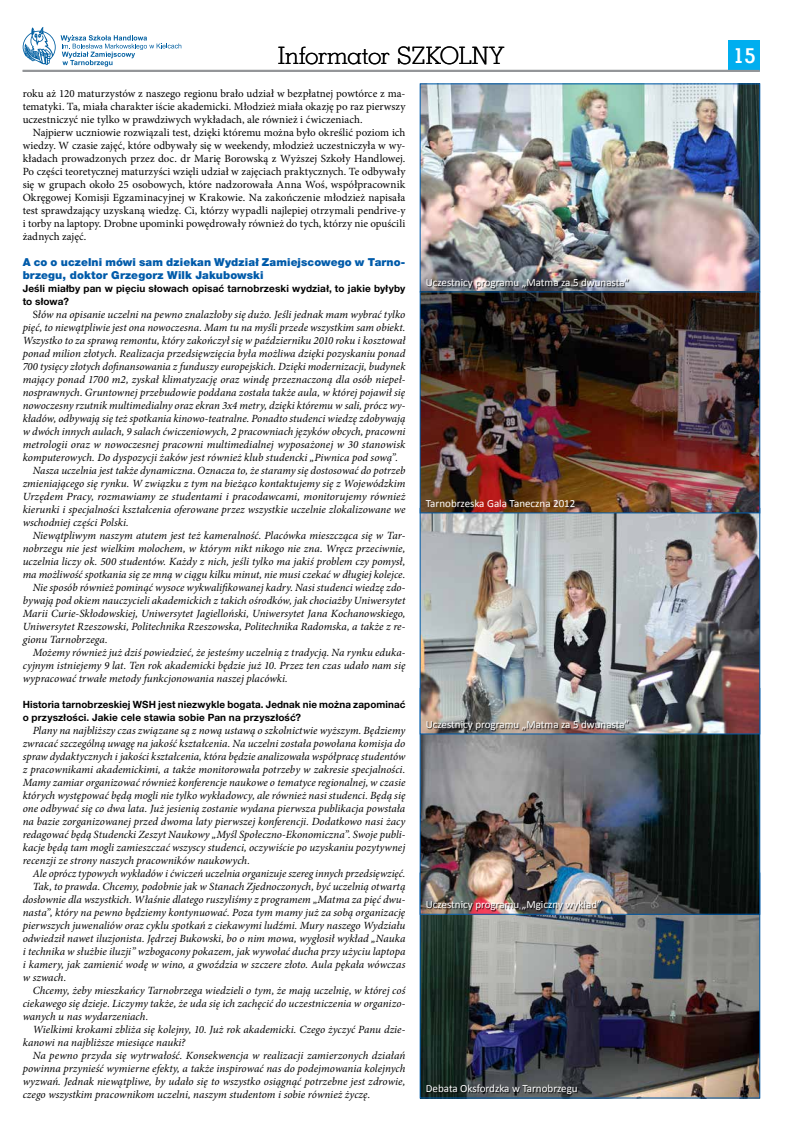
<style>
.page{position:relative;width:808px;height:1134px;background:#fff}
.page>*{position:absolute;margin:0;border:0;box-sizing:border-box;transform-origin:0 0}
.t1{font:24px "Geo Slab 703 Lt EU";letter-spacing:-.02em;color:#000}
.t2{font:21px "Geo Slab 703 Bd EU";color:#fff}
.t3{font:italic 11px/13px "Minion Pro";color:#000;text-align:justify}
.t4{font:11px/13px "Minion Pro";letter-spacing:.005em;color:#000;text-align:justify}
.t5{font:11px "Calibri";color:#fff}
.t6{font:900 11px/13px "Helvetica Neue LT Pro";letter-spacing:.01em;color:#005baa}
.t7{font:700 10px/13px "Helvetica Neue LT Pro";letter-spacing:.01em;color:#000}
.s1{font-style:normal}
</style>
<div class="page">
<div style="left:729px;top:40px;width:31px;height:30px;background:#00aeef"></div>
<hr style="left:23px;top:70px;width:737px;height:2px;background:#939598">
<svg style="left:23px;top:27px;width:158px;height:40px"></svg>
<img style="left:422px;top:915px;width:336px;height:181px">
<img style="left:422px;top:734px;width:336px;height:179px">
<img style="left:422px;top:513px;width:336px;height:219px">
<div style="left:420px;top:508px;width:340px;height:226px;border:1px solid #005baa"></div>
<img style="left:422px;top:85px;width:336px;height:426px">
<div style="left:420px;top:83px;width:340px;height:209px;border:1px solid #005baa"></div>
<div style="left:420px;top:291px;width:340px;height:222px;border:1px solid #005baa"></div>
<div style="left:427px;top:279px;width:203px;height:10px;background:#000;opacity:.75"></div>
<div style="left:427px;top:721px;width:203px;height:10px;background:#000;opacity:.75"></div>
<div style="left:427px;top:901px;width:175px;height:10px;background:#000;opacity:.75"></div>
<div style="left:427px;top:1085px;width:151px;height:10px;background:#000;opacity:.75"></div>
<h1 class="t1" style="left:278px;top:41px;width:227px">Informator SZKOLNY</h1>
<h2 class="t2" style="left:733px;top:42px;width:24px">15</h2>
<p class="t4" style="left:23px;top:87px;width:384px">roku aż 120 maturzystów z naszego regionu brało udział w bezpłatnej powtórce z ma&shy;tematyki. Ta, miała charakter iście akademicki. Młodzież miała okazję po raz pierwszy uczestniczyć nie tylko w prawdziwych wykładach, ale również i ćwiczeniach.</p>
<p class="t4" style="left:23px;top:126px;width:384px;text-indent:10px">Najpierw uczniowie rozwiązali test, dzięki któremu można było określić poziom ich wiedzy. W czasie zajęć, które odbywały się w weekendy, młodzież uczestniczyła w wy&shy;kładach prowadzonych przez doc. dr Marię Borowską z Wyższej Szkoły Handlowej.<br>Po części teoretycznej maturzyści wzięli udział w zajęciach praktycznych. Te odbywały się w grupach około 25 osobowych, które nadzorowała Anna Woś, współpracownik Okręgowej Komisji Egzaminacyjnej w Krakowie. Na zakończenie młodzież napisała test sprawdzający uzyskaną wiedzę. Ci, którzy wypadli najlepiej otrzymali pendrive-y i torby na laptopy. Drobne upominki powędrowały również do tych, którzy nie opuścili żadnych zajęć.</p>
<p class="t6" style="left:23px;top:255px;width:384px">A co o uczelni mówi sam dziekan Wydział Zamiejscowego w Tarno&shy;brzegu, doktor Grzegorz Wilk Jakubowski</p>
<p class="t7" style="left:23px;top:282px;width:384px">Jeśli miałby pan w pięciu słowach opisać tarnobrzeski wydział, to jakie byłyby to słowa?</p>
<p class="t3" style="left:33px;top:308px;width:374px"><span class="s1">S</span>łów na opisanie uczelni na pewno znalazłoby się dużo. Jeśli jednak mam wybrać tylko</p>
<p class="t3" style="left:23px;top:321px;width:384px">pięć, to niewątpliwie jest ona nowoczesna. Mam tu na myśli przede wszystkim sam obiekt.</p>
<p class="t3" style="left:23px;top:334px;width:384px">Wszystko to za sprawą remontu, który zakończył się w październiku 2010 roku i kosztował</p>
<p class="t3" style="left:23px;top:347px;width:384px">ponad milion złotych. Realizacja przedsięwzięcia była możliwa dzięki pozyskaniu ponad</p>
<p class="t3" style="left:23px;top:360px;width:384px">700 tysięcy złotych dofinansowania z funduszy europejskich. Dzięki modernizacji, budynek</p>
<p class="t3" style="left:23px;top:373px;width:384px">mający ponad 1700 m2, zyskał klimatyzację oraz windę przeznaczoną dla osób niepeł-</p>
<p class="t3" style="left:23px;top:386px;width:384px">nosprawnych. Gruntownej przebudowie poddana została także aula, w której pojawił się</p>
<p class="t3" style="left:23px;top:399px;width:384px">nowoczesny rzutnik multimedialny oraz ekran 3x4 metry, dzięki któremu w sali, prócz wy-</p>
<p class="t3" style="left:23px;top:412px;width:384px">kładów, odbywają się też spotkania kinowo-teatralne. Ponadto studenci wiedzę zdobywają</p>
<p class="t3" style="left:23px;top:425px;width:384px">w dwóch innych aulach, 9 salach ćwiczeniowych, 2 pracowniach języków obcych, pracowni</p>
<p class="t3" style="left:23px;top:438px;width:384px">metrologii oraz w nowoczesnej pracowni multimedialnej wyposażonej w 30 stanowisk</p>
<p class="t3" style="left:23px;top:451px;width:377px">komputerowych. Do dyspozycji żaków jest również klub studencki „Piwnica pod sową”.</p>
<p class="t3" style="left:33px;top:464px;width:374px">Nasza uczelnia jest także dynamiczna. Oznacza to, że staramy się dostosować do potrzeb</p>
<p class="t3" style="left:23px;top:477px;width:384px">zmieniającego się rynku. W związku z tym na bieżąco kontaktujemy się z Wojewódzkim</p>
<p class="t3" style="left:23px;top:490px;width:384px">Urzędem Pracy, rozmawiamy ze studentami i pracodawcami, monitorujemy również</p>
<p class="t3" style="left:23px;top:503px;width:384px">kierunki i specjalności kształcenia oferowane przez wszystkie uczelnie zlokalizowane we</p>
<p class="t3" style="left:23px;top:516px;width:108px">wschodniej części Polski.</p>
<p class="t3" style="left:33px;top:529px;width:374px">Niewątpliwym naszym atutem jest też kameralność. Placówka mieszcząca się w Tar-</p>
<p class="t3" style="left:23px;top:542px;width:384px">nobrzegu nie jest wielkim molochem, w którym nikt nikogo nie zna. Wręcz przeciwnie,</p>
<p class="t3" style="left:23px;top:555px;width:384px">uczelnia liczy ok. 500 studentów. Każdy z nich, jeśli tylko ma jakiś problem czy pomysł,</p>
<p class="t3" style="left:23px;top:568px;width:384px">ma możliwość spotkania się ze mną w ciągu kilku minut, nie musi czekać w długiej kolejce.</p>
<p class="t3" style="left:33px;top:581px;width:374px">Nie sposób również pominąć wysoce wykwalifikowanej kadry. Nasi studenci wiedzę zdo-</p>
<p class="t3" style="left:23px;top:594px;width:384px">bywają pod okiem nauczycieli akademickich z takich ośrodków, jak chociażby Uniwersytet</p>
<p class="t3" style="left:23px;top:607px;width:384px">Marii Curie-Skłodowskiej, Uniwersytet Jagielloński, Uniwersytet Jana Kochanowskiego,</p>
<p class="t3" style="left:23px;top:620px;width:384px">Uniwersytet Rzeszowski, Politechnika Rzeszowska, Politechnika Radomska, a także z re-</p>
<p class="t3" style="left:23px;top:633px;width:86px">gionu Tarnobrzega.</p>
<p class="t3" style="left:33px;top:646px;width:374px">Możemy również już dziś powiedzieć, że jesteśmy uczelnią z tradycją. Na rynku eduka-</p>
<p class="t3" style="left:23px;top:659px;width:384px">cyjnym istniejemy 9 lat. Ten rok akademicki będzie już 10. Przez ten czas udało nam się</p>
<p class="t3" style="left:23px;top:672px;width:267px">wypracować trwałe metody funkcjonowania naszej placówki.</p>
<p class="t7" style="left:23px;top:698px;width:384px">Historia tarnobrzeskiej WSH jest niezwykle bogata. Jednak nie można zapominać o przyszłości. Jakie cele stawia sobie Pan na przyszłość?</p>
<p class="t3" style="left:23px;top:724px;width:384px;text-indent:10px">Plany na najbliższy czas związane są z nową ustawą o szkolnictwie wyższym. Będziemy zwracać szczególną uwagę na jakość kształcenia. Na uczelni została powołana komisja do spraw dydaktycznych i jakości kształcenia, która będzie analizowała współpracę studentów z pracownikami akademickimi, a także monitorowała potrzeby w zakresie specjalności.<br>Mamy zamiar organizować również konferencje naukowe o tematyce regionalnej, w czasie których występować będą mogli nie tylko wykładowcy, ale również nasi studenci. Będą się one odbywać się co dwa lata. Już jesienią zostanie wydana pierwsza publikacja powstała na bazie zorganizowanej przed dwoma laty pierwszej konferencji. Dodatkowo nasi żacy redagować będą Studencki Zeszyt Naukowy „Myśl Społeczno-Ekonomiczna”. Swoje publi&shy;kacje będą tam mogli zamieszczać wszyscy studenci, oczywiście po uzyskaniu pozytywnej recenzji ze strony naszych pracowników naukowych.</p>
<p class="t3" style="left:33px;top:867px;width:374px">Ale oprócz typowych wykładów i ćwiczeń uczelnia organizuje szereg innych przedsięwzięć.</p>
<p class="t3" style="left:33px;top:880px;width:374px">Tak, to prawda. Chcemy, podobnie jak w Stanach Zjednoczonych, być uczelnią otwartą</p>
<p class="t3" style="left:23px;top:893px;width:384px">dosłownie dla wszystkich. Właśnie dlatego ruszyliśmy z programem „Matma za pięć dwu-</p>
<p class="t3" style="left:23px;top:906px;width:384px">nasta”, który na pewno będziemy kontynuować. Poza tym mamy już za sobą organizację</p>
<p class="t3" style="left:23px;top:919px;width:384px">pierwszych juwenaliów oraz cyklu spotkań z ciekawymi ludźmi. Mury naszego Wydziału</p>
<p class="t3" style="left:23px;top:932px;width:384px">odwiedził nawet iluzjonista. Jędrzej Bukowski, bo o nim mowa, wygłosił wykład „Nauka</p>
<p class="t3" style="left:23px;top:945px;width:384px">i technika w służbie iluzji” wzbogacony pokazem, jak wywołać ducha przy użyciu laptopa</p>
<p class="t3" style="left:23px;top:958px;width:384px">i kamery, jak zamienić wodę w wino, a gwoździa w szczere złoto. Aula pękała wówczas</p>
<p class="t3" style="left:23px;top:971px;width:45px">w szwach.</p>
<p class="t3" style="left:33px;top:984px;width:374px">Chcemy, żeby mieszkańcy Tarnobrzega wiedzieli o tym, że mają uczelnię, w której coś</p>
<p class="t3" style="left:23px;top:997px;width:384px">ciekawego się dzieje. Liczymy także, że uda się ich zachęcić do uczestniczenia w organizo-</p>
<p class="t3" style="left:23px;top:1010px;width:127px">wanych u nas wydarzeniach.</p>
<p class="t3" style="left:33px;top:1023px;width:374px">Wielkimi krokami zbliża się kolejny, 10. Już rok akademicki. Czego życzyć Panu dzie-</p>
<p class="t3" style="left:23px;top:1036px;width:164px">kanowi na najbliższe miesiące nauki?</p>
<p class="t3" style="left:33px;top:1049px;width:374px">Na pewno przyda się wytrwałość. Konsekwencja w realizacji zamierzonych działań</p>
<p class="t3" style="left:23px;top:1062px;width:384px">powinna przynieść wymierne efekty, a także inspirować nas do podejmowania kolejnych</p>
<p class="t3" style="left:23px;top:1075px;width:384px">wyzwań. Jednak niewątpliwe, by udało się to wszystko osiągnąć potrzebne jest zdrowie,</p>
<p class="t3" style="left:23px;top:1088px;width:349px">czego wszystkim pracownikom uczelni, naszym studentom i sobie również życzę.</p>
<p class="t5" style="left:426px;top:276px;width:205px">Uczestnicy programu „Matma za 5 dwunasta”</p>
<p class="t5" style="left:426px;top:497px;width:151px">Tarnobrzeska Gala Taneczna 2012</p>
<p class="t5" style="left:426px;top:718px;width:205px">Uczestnicy programu „Matma za 5 dwunasta”</p>
<p class="t5" style="left:426px;top:898px;width:177px">Uczestnicy programu „Mgiczny wykład”</p>
<p class="t5" style="left:426px;top:1082px;width:153px">Debata Oksfordzka w Tarnobrzegu</p>
</div>
